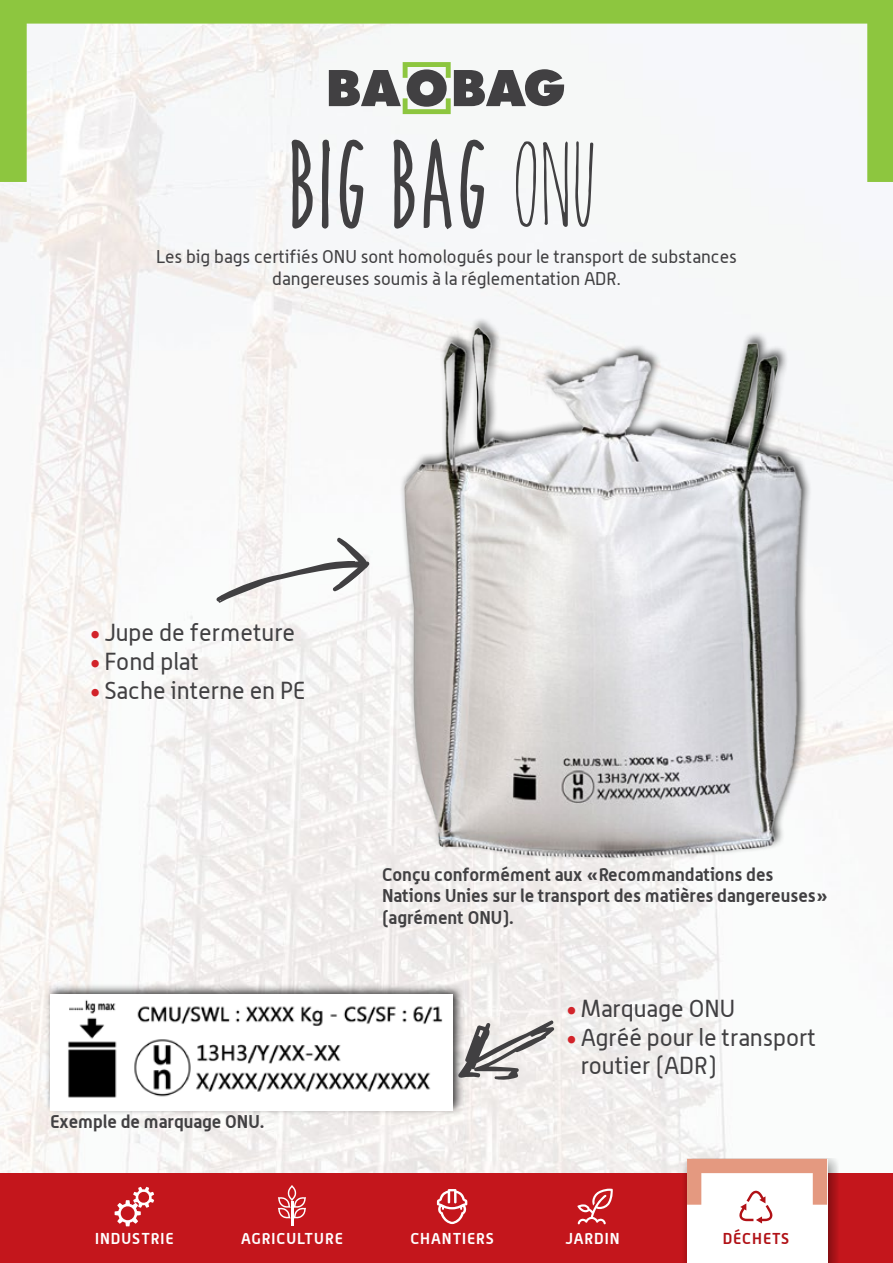
<style>
.page{position:relative;width:893px;height:1263px;background:#fff}
.page>*{position:absolute;margin:0;border:0;box-sizing:border-box;transform-origin:0 0}
.t1{font:85.5px "The Skinnybold";color:#414042}
.t2{font:24px/28.8px "Alwyn";color:#414042}
.t3{font:700 18px/21.6px "Alwyn";color:#414042}
.t4{font:18px/21.6px "Alwyn";color:#414042;text-align:center}
.t5{font:700 15.45px "Alwyn";letter-spacing:.06em;color:#fff}
.t6{font:700 15.45px "Alwyn";letter-spacing:.06em;color:#b11116}
.s1{font-family:"The Skinny"}
.s2{color:#d2232a}
</style>
<div class="page">
<img style="left:0;top:182px;width:893px;height:991px">
<svg style="left:0;top:0;width:893px;height:182px;fill:#f6f7f7"></svg>
<svg style="left:329px;top:62px;width:235px;height:52px"></svg>
<div style="left:0;top:1173px;width:893px;height:90px;background:#c4161c"></div>
<svg style="left:682px;top:1159px;width:157px;height:104px"></svg>
<div style="left:687px;top:1159px;width:140px;height:104px;background:#fff"></div>
<svg style="left:278px;top:1185px;width:28px;height:33px"></svg>
<hr style="left:291px;top:1201px;width:2px;height:25px;background:#fff">
<svg style="left:577px;top:1189px;width:36px;height:35px"></svg>
<svg style="left:437px;top:1189px;width:30px;height:35px"></svg>
<svg style="left:115px;top:1187px;width:39px;height:39px"></svg>
<svg style="left:687px;top:1159px;width:140px;height:64px"></svg>
<img style="left:381px;top:310px;width:440px;height:553px">
<div style="left:45px;top:983px;width:419px;height:132px;background:#000;opacity:.75"></div>
<img style="left:50px;top:994px;width:403px;height:116px">
<svg style="left:458px;top:1020px;width:97px;height:60px"></svg>
<svg style="left:216px;top:537px;width:154px;height:66px"></svg>
<h1 class="t1" style="left:293px;top:138px;width:308px">big bag <span class="s1">ONU</span></h1>
<p class="t4" style="left:156px;top:246px;width:582px">Les big bags certifiés ONU sont homologués pour le transport de substances dangereuses soumis à la réglementation ADR.</p>
<h2 class="t2" style="left:89px;top:618px;width:207px"><span class="s2">•</span>Jupe de fermeture</h2>
<h2 class="t2" style="left:89px;top:647px;width:111px"><span class="s2">•</span>Fond plat</h2>
<h2 class="t2" style="left:89px;top:675px;width:218px"><span class="s2">•</span>Sache interne en PE</h2>
<p class="t3" style="left:50px;top:1111px;width:216px">Exemple de marquage ONU.</p>
<p class="t3" style="left:382px;top:863px;width:448px">Conçu conformément aux «Recommandations des<br>Nations Unies sur le transport des matières dangereuses» (agrément ONU).</p>
<h2 class="t2" style="left:566px;top:993px;width:171px"><span class="s2">•</span>Marquage ONU</h2>
<h2 class="t2" style="left:581px;top:1022px;width:237px;text-indent:-15px"><span class="s2">•</span>Agréé pour le transport routier (ADR)</h2>
<p class="t5" style="left:95px;top:1229px;width:80px">INDUSTRIE</p>
<p class="t5" style="left:241px;top:1229px;width:103px">AGRICULTURE</p>
<p class="t5" style="left:410px;top:1229px;width:85px">CHANTIERS</p>
<p class="t5" style="left:565px;top:1229px;width:56px">JARDIN</p>
<p class="t6" style="left:723px;top:1229px;width:68px">DÉCHETS</p>
</div>
